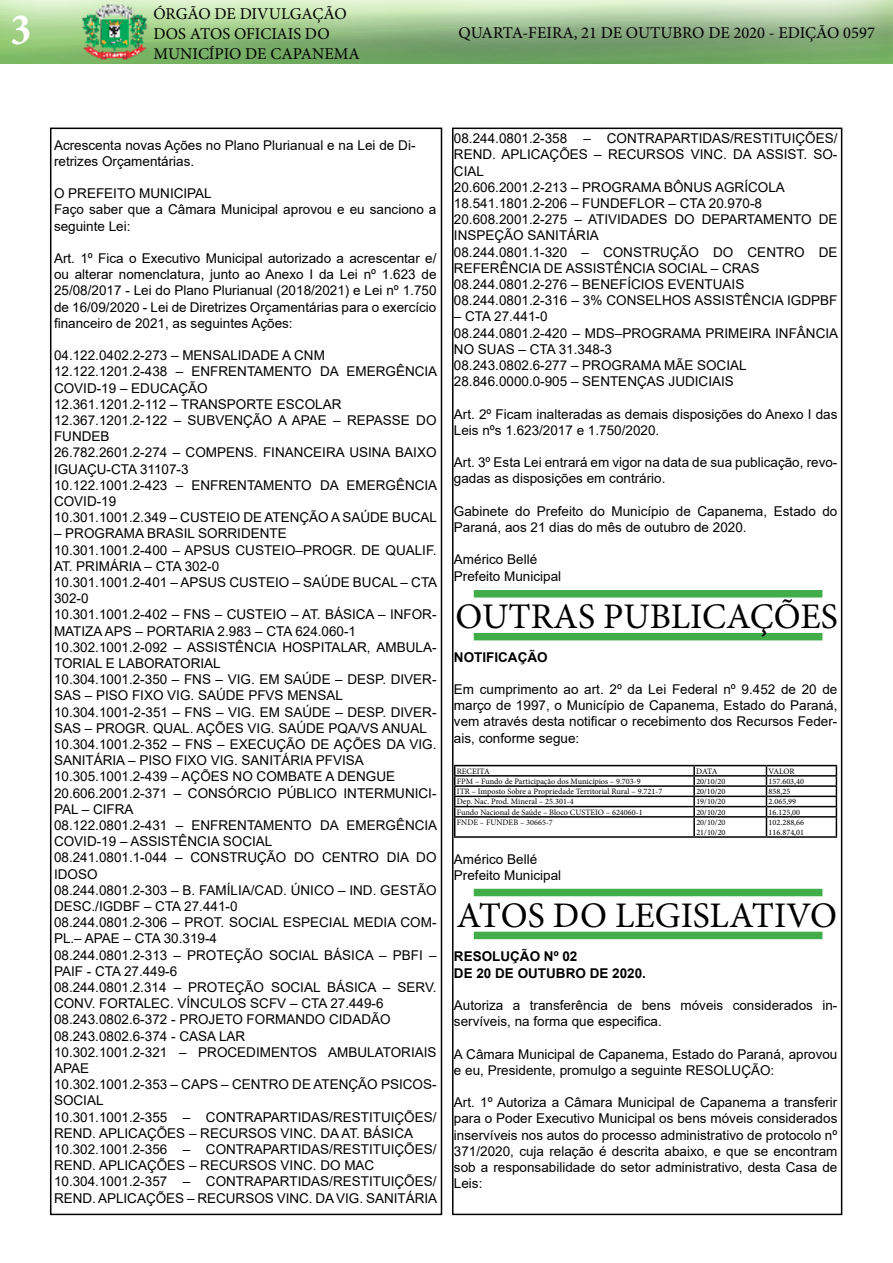
<style>
.page{position:relative;width:893px;height:1263px;background:#fff}
.page>*{position:absolute;margin:0;border:0;box-sizing:border-box;transform-origin:0 0}
.t1{font:700 condensed 45px "Minion Pro";color:#fff}
.t2{font:36px "Minion Pro";color:#000}
.t3{font:16.5px/19.8px "Minion Pro";color:#000}
.t4{font:13.5px/16.2px "Arial";color:#000}
.t5{font:700 13.5px/16.2px "Arial";color:#000}
.t6{font:8.25px/9.9px "Minion Pro";color:#000}
</style>
<div class="page">
<div style="left:50px;top:128px;width:392px;height:1087px;border:2px solid #000"></div>
<img style="left:0;top:0;width:893px;height:64px">
<div style="left:452px;top:128px;width:390px;height:1087px;border:2px solid #000"></div>
<hr style="left:454px;top:765px;width:240px;height:1px;background:#000">
<hr style="left:694px;top:765px;width:72px;height:1px;background:#000">
<hr style="left:766px;top:765px;width:71px;height:1px;background:#000">
<hr style="left:454px;top:775px;width:240px;height:2px;background:#000">
<hr style="left:694px;top:775px;width:72px;height:2px;background:#000">
<hr style="left:766px;top:775px;width:71px;height:2px;background:#000">
<hr style="left:454px;top:785px;width:240px;height:2px;background:#000">
<hr style="left:694px;top:785px;width:72px;height:2px;background:#000">
<hr style="left:766px;top:785px;width:71px;height:2px;background:#000">
<hr style="left:454px;top:796px;width:240px;height:1px;background:#000">
<hr style="left:694px;top:796px;width:72px;height:1px;background:#000">
<hr style="left:766px;top:796px;width:71px;height:1px;background:#000">
<hr style="left:454px;top:806px;width:240px;height:1px;background:#000">
<hr style="left:694px;top:806px;width:72px;height:1px;background:#000">
<hr style="left:766px;top:806px;width:71px;height:1px;background:#000">
<hr style="left:454px;top:816px;width:240px;height:2px;background:#000">
<svg style="left:454px;top:766px;width:1px;height:70px"></svg>
<hr style="left:694px;top:816px;width:72px;height:2px;background:#000">
<svg style="left:693px;top:766px;width:2px;height:70px"></svg>
<hr style="left:766px;top:816px;width:71px;height:2px;background:#000">
<svg style="left:766px;top:766px;width:1px;height:70px"></svg>
<svg style="left:836px;top:766px;width:1px;height:70px"></svg>
<hr style="left:454px;top:836px;width:240px;height:2px;background:#000">
<hr style="left:694px;top:836px;width:72px;height:2px;background:#000">
<hr style="left:766px;top:836px;width:71px;height:2px;background:#000">
<div style="left:474px;top:590px;width:348px;height:7px;background:#41ad49"></div>
<div style="left:474px;top:633px;width:348px;height:7px;background:#41ad49"></div>
<div style="left:474px;top:889px;width:348px;height:7px;background:#41ad49"></div>
<div style="left:474px;top:932px;width:348px;height:7px;background:#41ad49"></div>
<h1 class="t1" style="left:11px;top:-1px;width:22px">3</h1>
<p class="t3" style="left:153px;top:4px;width:208px">ÓRGÃO DE DIVULGAÇÃO<br>DOS ATOS OFICIAIS DO<br>MUNICÍPIO DE CAPANEMA</p>
<p class="t3" style="left:459px;top:23px;width:418px">QUARTA-FEIRA, 21 DE OUTUBRO DE 2020 - EDIÇÃO 0597</p>
<p class="t4" style="left:54px;top:137px;width:363px">Acrescenta novas Ações no Plano Plurianual e na Lei de Di&shy;retrizes Orçamentárias.</p>
<p class="t4" style="left:54px;top:185px;width:384px">O PREFEITO MUNICIPAL<br>Faço saber que a Câmara Municipal aprovou e eu sanciono a seguinte Lei:</p>
<p class="t4" style="left:54px;top:250px;width:384px;text-align:justify">Art. 1º Fica o Executivo Municipal autorizado a acrescentar e/ ou alterar nomenclatura, junto ao Anexo I da Lei nº 1.623 de 25/08/2017 - Lei do Plano Plurianual (2018/2021) e Lei nº 1.750 de 16/09/2020 - Lei de Diretrizes Orçamentárias para o exercício financeiro de 2021, as seguintes Ações:</p>
<p class="t4" style="left:54px;top:347px;width:385px">04.122.0402.2-273 – MENSALIDADE A CNM 12.122.1201.2-438 – ENFRENTAMENTO DA EMERGÊNCIA COVID-19 – EDUCAÇÃO<br>12.361.1201.2-112 – TRANSPORTE ESCOLAR 12.367.1201.2-122 – SUBVENÇÃO A APAE – REPASSE DO FUNDEB<br>26.782.2601.2-274 – COMPENS. FINANCEIRA USINA BAIXO IGUAÇU-CTA 31107-3<br>10.122.1001.2-423 – ENFRENTAMENTO DA EMERGÊNCIA COVID-19<br>10.301.1001.2.349 – CUSTEIO DE ATENÇÃO A SAÚDE BUCAL</p>
<p class="t4" style="left:54px;top:525px;width:385px">– PROGRAMA BRASIL SORRIDENTE<br>10.301.1001.2-400 – APSUS CUSTEIO–PROGR. DE QUALIF.<br>AT. PRIMÁRIA – CTA 302-0<br>10.301.1001.2-401 – APSUS CUSTEIO – SAÚDE BUCAL – CTA 302-0<br>10.301.1001.2-402 – FNS – CUSTEIO – AT. BÁSICA – INFOR-MATIZA APS – PORTARIA 2.983 – CTA 624.060-1<br>10.302.1001.2-092 – ASSISTÊNCIA HOSPITALAR, AMBULA-TORIAL E LABORATORIAL<br>10.304.1001.2-350 – FNS – VIG. EM SAÚDE – DESP. DIVER-SAS – PISO FIXO VIG. SAÚDE PFVS MENSAL 10.304.1001-2-351 – FNS – VIG. EM SAÚDE – DESP. DIVER-SAS – PROGR. QUAL. AÇÕES VIG. SAÚDE PQA/VS ANUAL 10.304.1001.2-352 – FNS – EXECUÇÃO DE AÇÕES DA VIG.<br>SANITÁRIA – PISO FIXO VIG. SANITÁRIA PFVISA 10.305.1001.2-439 – AÇÕES NO COMBATE A DENGUE 20.606.2001.2-371 – CONSÓRCIO PÚBLICO INTERMUNICI-PAL – CIFRA<br>08.122.0801.2-431 – ENFRENTAMENTO DA EMERGÊNCIA COVID-19 – ASSISTÊNCIA SOCIAL<br>08.241.0801.1-044 – CONSTRUÇÃO DO CENTRO DIA DO IDOSO<br>08.244.0801.2-303 – B. FAMÍLIA/CAD. ÚNICO – IND. GESTÃO DESC./IGDBF – CTA 27.441-0<br>08.244.0801.2-306 – PROT. SOCIAL ESPECIAL MEDIA COM-PL.– APAE – CTA 30.319-4<br>08.244.0801.2-313 – PROTEÇÃO SOCIAL BÁSICA – PBFI – PAIF - CTA 27.449-6<br>08.244.0801.2.314 – PROTEÇÃO SOCIAL BÁSICA – SERV.<br>CONV. FORTALEC. VÍNCULOS SCFV – CTA 27.449-6<br>08.243.0802.6-372 - PROJETO FORMANDO CIDADÃO 08.243.0802.6-374 - CASA LAR<br>10.302.1001.2-321 – PROCEDIMENTOS AMBULATORIAIS APAE<br>10.302.1001.2-353 – CAPS – CENTRO DE ATENÇÃO PSICOS-SOCIAL<br>10.301.1001.2-355 – CONTRAPARTIDAS/RESTITUIÇÕES/ REND. APLICAÇÕES – RECURSOS VINC. DA AT. BÁSICA 10.302.1001.2-356 – CONTRAPARTIDAS/RESTITUIÇÕES/ REND. APLICAÇÕES – RECURSOS VINC. DO MAC 10.304.1001.2-357 – CONTRAPARTIDAS/RESTITUIÇÕES/ REND. APLICAÇÕES – RECURSOS VINC. DA VIG. SANITÁRIA</p>
<p class="t4" style="left:454px;top:130px;width:385px">08.244.0801.2-358 – CONTRAPARTIDAS/RESTITUIÇÕES/ REND. APLICAÇÕES – RECURSOS VINC. DA ASSIST. SO-CIAL<br>20.606.2001.2-213 – PROGRAMA BÔNUS AGRÍCOLA 18.541.1801.2-206 – FUNDEFLOR – CTA 20.970-8<br>20.608.2001.2-275 – ATIVIDADES DO DEPARTAMENTO DE INSPEÇÃO SANITÁRIA<br>08.244.0801.1-320 – CONSTRUÇÃO DO CENTRO DE REFERÊNCIA DE ASSISTÊNCIA SOCIAL – CRAS 08.244.0801.2-276 – BENEFÍCIOS EVENTUAIS 08.244.0801.2-316 – 3% CONSELHOS ASSISTÊNCIA IGDPBF</p>
<p class="t4" style="left:454px;top:308px;width:386px">– CTA 27.441-0<br>08.244.0801.2-420 – MDS–PROGRAMA PRIMEIRA INFÂNCIA NO SUAS – CTA 31.348-3<br>08.243.0802.6-277 – PROGRAMA MÃE SOCIAL 28.846.0000.0-905 – SENTENÇAS JUDICIAIS</p>
<p class="t4" style="left:454px;top:406px;width:385px">Art. 2º Ficam inalteradas as demais disposições do Anexo I das<br>Leis nºs 1.623/2017 e 1.750/2020.</p>
<p class="t4" style="left:454px;top:454px;width:385px">Art. 3º Esta Lei entrará em vigor na data de sua publicação, revo&shy;gadas as disposições em contrário.</p>
<p class="t4" style="left:454px;top:503px;width:385px">Gabinete do Prefeito do Município de Capanema, Estado do<br>Paraná, aos 21 dias do mês de outubro de 2020.</p>
<p class="t4" style="left:454px;top:551px;width:109px">Américo Bellé<br>Prefeito Municipal</p>
<h2 class="t2" style="left:455px;top:593px;width:384px">OUTRAS PUBLICAÇÕES</h2>
<p class="t5" style="left:454px;top:649px;width:95px">NOTIFICAÇÃO</p>
<p class="t4" style="left:454px;top:681px;width:385px;text-align:justify">Em cumprimento ao art. 2º da Lei Federal nº 9.452 de 20 de março de 1997, o Município de Capanema, Estado do Paraná, vem através desta notificar o recebimento dos Recursos Feder&shy;ais, conforme segue:</p>
<p class="t6" style="left:457px;top:766px;width:34px">RECEITA</p>
<p class="t6" style="left:696px;top:766px;width:23px">DATA</p>
<p class="t6" style="left:769px;top:766px;width:28px">VALOR</p>
<p class="t6" style="left:457px;top:776px;width:185px">FPM – Fundo de Participação dos Municípios – 9.703-9</p>
<p class="t6" style="left:696px;top:776px;width:31px">20/10/20</p>
<p class="t6" style="left:769px;top:776px;width:37px">157.603,40</p>
<p class="t6" style="left:457px;top:787px;width:207px">ITR – Imposto Sobre a Propriedade Territorial Rural – 9.721-7</p>
<p class="t6" style="left:696px;top:787px;width:31px">20/10/20</p>
<p class="t6" style="left:769px;top:787px;width:23px">858,25</p>
<p class="t6" style="left:457px;top:797px;width:119px">Dep. Nac. Prod. Mineral – 25.301-4</p>
<p class="t6" style="left:696px;top:797px;width:31px">19/10/20</p>
<p class="t6" style="left:769px;top:797px;width:29px">2.065,99</p>
<p class="t6" style="left:457px;top:807px;width:187px">Fundo Nacional de Saúde – Bloco CUSTEIO – 624060-1</p>
<p class="t6" style="left:696px;top:807px;width:31px">20/10/20</p>
<p class="t6" style="left:769px;top:807px;width:33px">16.125,00</p>
<p class="t6" style="left:457px;top:817px;width:98px">FNDE – FUNDEB – 30665-7</p>
<p class="t6" style="left:696px;top:817px;width:31px">20/10/20<br>21/10/20</p>
<p class="t6" style="left:769px;top:817px;width:37px">102.288,66<br>116.874,01</p>
<p class="t4" style="left:454px;top:851px;width:109px">Américo Bellé<br>Prefeito Municipal</p>
<h2 class="t2" style="left:456px;top:891px;width:382px">ATOS DO LEGISLATIVO</h2>
<p class="t5" style="left:454px;top:949px;width:194px">RESOLUÇÃO Nº 02<br>DE 20 DE OUTUBRO DE 2020.</p>
<p class="t4" style="left:454px;top:997px;width:385px">Autoriza a transferência de bens móveis considerados in&shy;servíveis, na forma que especifica.</p>
<p class="t4" style="left:454px;top:1046px;width:385px">A Câmara Municipal de Capanema, Estado do Paraná, aprovou e eu, Presidente, promulgo a seguinte RESOLUÇÃO:</p>
<p class="t4" style="left:454px;top:1094px;width:385px;text-align:justify">Art. 1º Autoriza a Câmara Municipal de Capanema a transferir para o Poder Executivo Municipal os bens móveis considerados inservíveis nos autos do processo administrativo de protocolo nº 371/2020, cuja relação é descrita abaixo, e que se encontram sob a responsabilidade do setor administrativo, desta Casa de Leis:</p>
</div>
